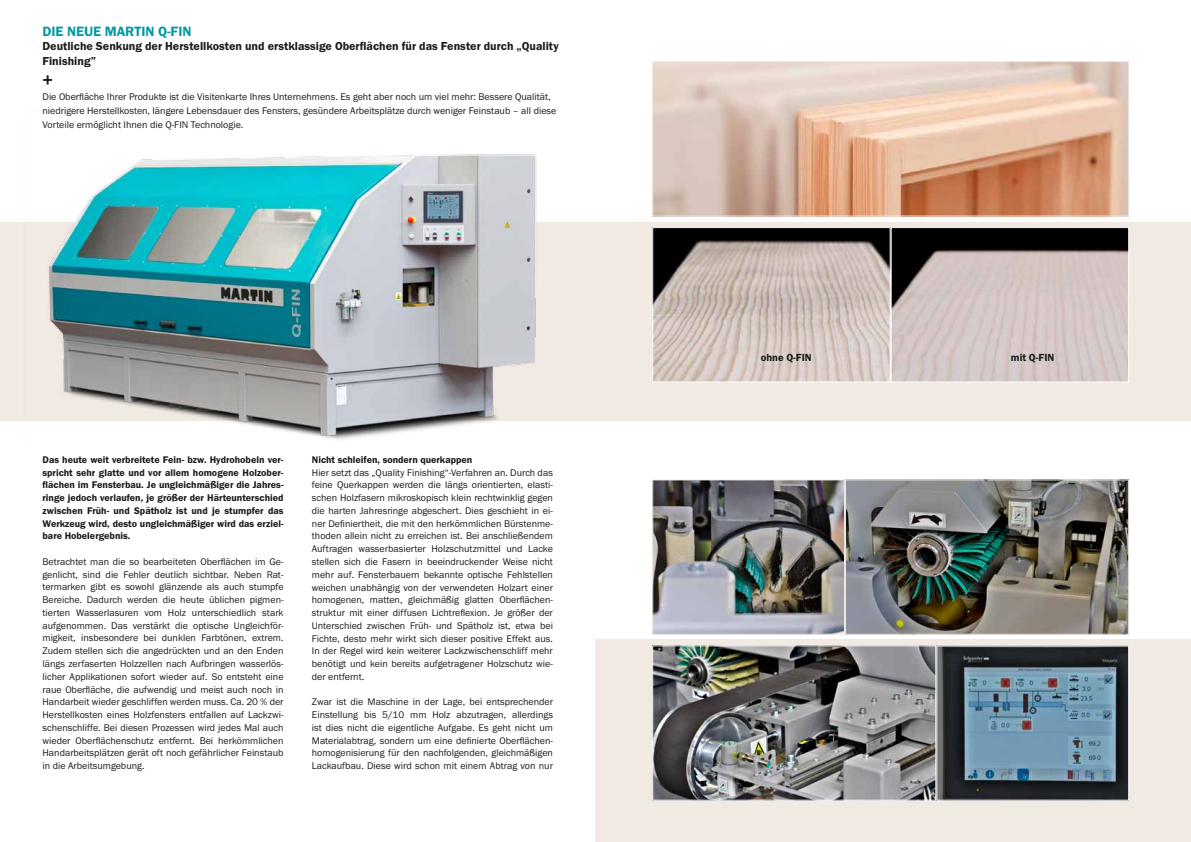
<style>
.page{position:relative;width:1191px;height:842px;background:#fff}
.page>*{position:absolute;margin:0;border:0;box-sizing:border-box;transform-origin:0 0}
.t1{font:18px "Franklin Gothic URW Dem";color:#1a1a18}
.t2{font:14px "Franklin Gothic URW Dem";color:#009ba3}
.t3{font:12px/14.4px "Franklin Gothic URW Dem";color:#1a1a18}
.t4{font:10.6px "Franklin Gothic URW Dem";color:#1a1a18}
.t5{font:10px/12.8px "Franklin Gothic URW Boo";color:#1a1a18;text-align:justify}
.t6{font:10px/12.8px "Franklin Gothic URW Dem";color:#1a1a18;text-align:justify}
</style>
<div class="page">
<div style="left:595px;top:640px;width:596px;height:202px;background:#f1eae3"></div>
<div style="left:0;top:222px;width:1191px;height:199px;background:#f1eae3"></div>
<img style="left:654px;top:63px;width:473px;height:152px">
<div style="left:652px;top:61px;width:477px;height:156px;border:1px solid #f1eae3"></div>
<img style="left:654px;top:229px;width:473px;height:151px">
<div style="left:652px;top:227px;width:238px;height:155px;border:1px solid #fff"></div>
<div style="left:890px;top:227px;width:239px;height:155px;border:1px solid #fff"></div>
<img style="left:49px;top:154px;width:488px;height:286px">
<img style="left:847px;top:481px;width:280px;height:152px">
<div style="left:845px;top:479px;width:284px;height:156px;border:1px solid #f1eae3"></div>
<img style="left:654px;top:647px;width:473px;height:152px">
<div style="left:652px;top:645px;width:284px;height:156px;border:1px solid #fff"></div>
<div style="left:936px;top:645px;width:193px;height:156px;border:1px solid #fff"></div>
<img style="left:654px;top:481px;width:189px;height:152px">
<div style="left:652px;top:479px;width:193px;height:156px;border:1px solid #f1eae3"></div>
<h2 class="t2" style="left:43px;top:23px;width:150px">DIE NEUE MARTIN Q-FIN</h2>
<p class="t3" style="left:43px;top:39px;width:517px">Deutliche Senkung der Herstellkosten und erstklassige Oberflächen für das Fenster durch „Quality<br>Finishing”</p>
<h1 class="t1" style="left:43px;top:69px;width:12px">+</h1>
<p class="t5" style="left:43px;top:90px;width:515px;line-height:14px;text-align:left">Die Oberfläche Ihrer Produkte ist die Visitenkarte Ihres Unternehmens. Es geht aber noch um viel mehr: Bessere Qualität, niedrigere Herstellkosten, längere Lebensdauer des Fensters, gesündere Arbeitsplätze durch weniger Feinstaub – all diese<br>Vorteile ermöglicht Ihnen die Q-FIN Technologie.</p>
<p class="t6" style="left:43px;top:453px;width:242px">Das heute weit verbreitete Fein- bzw. Hydrohobeln ver&shy;spricht sehr glatte und vor allem homogene Holzober&shy;flächen im Fensterbau. Je ungleichmäßiger die Jahres&shy;ringe jedoch verlaufen, je größer der Härteunterschied zwischen Früh- und Spätholz ist und je stumpfer das Werkzeug wird, desto ungleichmäßiger wird das erziel&shy;bare Hobelergebnis.</p>
<p class="t5" style="left:43px;top:555px;width:242px">Betrachtet man die so bearbeiteten Oberflächen im Ge&shy;genlicht, sind die Fehler deutlich sichtbar. Neben Rat&shy;termarken gibt es sowohl glänzende als auch stumpfe Bereiche. Dadurch werden die heute üblichen pigmen&shy;tierten Wasserlasuren vom Holz unterschiedlich stark aufgenommen. Das verstärkt die optische Ungleichför&shy;migkeit, insbesondere bei dunklen Farbtönen, extrem.<br>Zudem stellen sich die angedrückten und an den Enden längs zerfaserten Holzzellen nach Aufbringen wasserlös&shy;licher Applikationen sofort wieder auf. So entsteht eine raue Oberfläche, die aufwendig und meist auch noch in Handarbeit wieder geschliffen werden muss. Ca. 20 % der Herstellkosten eines Holzfensters entfallen auf Lackzwi&shy;schenschliffe. Bei diesen Prozessen wird jedes Mal auch wieder Oberflächenschutz entfernt. Bei herkömmlichen Handarbeitsplätzen gerät oft noch gefährlicher Feinstaub in die Arbeitsumgebung.</p>
<p class="t6" style="left:312px;top:453px;width:162px">Nicht schleifen, sondern querkappen</p>
<p class="t5" style="left:312px;top:466px;width:242px">Hier setzt das „Quality Finishing“-Verfahren an. Durch das feine Querkappen werden die längs orientierten, elasti&shy;schen Holzfasern mikroskopisch klein rechtwinklig gegen die harten Jahresringe abgeschert. Dies geschieht in ei&shy;ner Definiertheit, die mit den herkömmlichen Bürstenme&shy;thoden allein nicht zu erreichen ist. Bei anschließendem Auftragen wasserbasierter Holzschutzmittel und Lacke stellen sich die Fasern in beeindruckender Weise nicht mehr auf. Fensterbauern bekannte optische Fehlstellen weichen unabhängig von der verwendeten Holzart einer homogenen, matten, gleichmäßig glatten Oberflächen&shy;struktur mit einer diffusen Lichtreflexion. Je größer der Unterschied zwischen Früh- und Spätholz ist, etwa bei Fichte, desto mehr wirkt sich dieser positive Effekt aus.<br>In der Regel wird kein weiterer Lackzwischenschliff mehr benötigt und kein bereits aufgetragener Holzschutz wie&shy;der entfernt.</p>
<p class="t5" style="left:312px;top:696px;width:242px">Zwar ist die Maschine in der Lage, bei entsprechender Einstellung bis 5/10 mm Holz abzutragen, allerdings ist dies nicht die eigentliche Aufgabe. Es geht nicht um Materialabtrag, sondern um eine definierte Oberflächen&shy;homogenisierung für den nachfolgenden, gleichmäßigen Lackaufbau. Diese wird schon mit einem Abtrag von nur</p>
<p class="t4" style="left:760px;top:351px;width:53px">ohne Q-FIN</p>
<p class="t4" style="left:1011px;top:351px;width:45px">mit Q-FIN</p>
</div>
